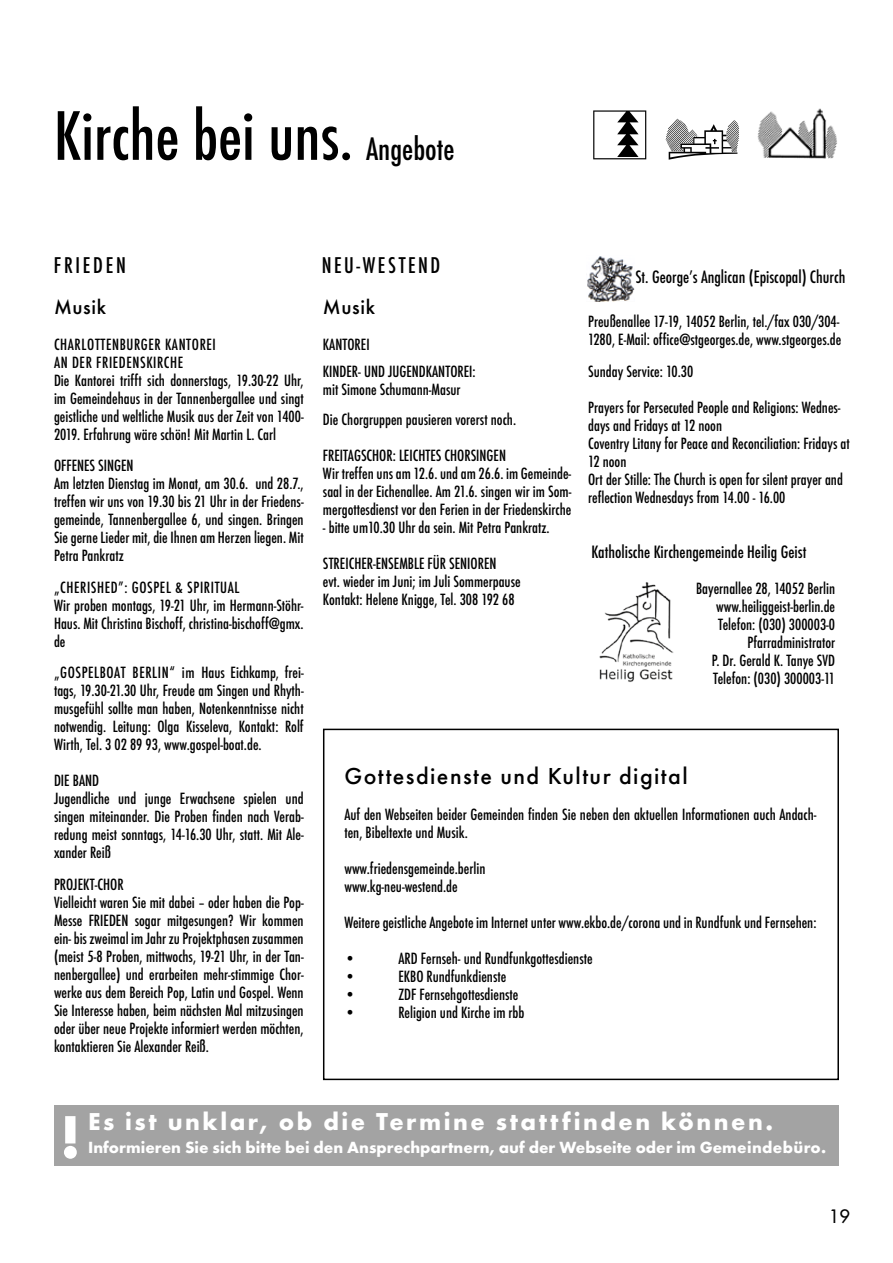
<style>
.page{position:relative;width:893px;height:1263px;background:#fff}
.page>*{position:absolute;margin:0;border:0;box-sizing:border-box;transform-origin:0 0}
.t1{font:500 condensed 64.5px "Futura";color:#000}
.t2{font:700 62.1px "Futura PT";color:#fff}
.t3{font:700 25.35px "Futura PT";letter-spacing:.1em;color:#fff}
.t4{font:500 24px "Futura PT";letter-spacing:.06em;color:#000}
.t5{font:500 condensed 21px "Futura";letter-spacing:.125em;color:#000}
.t6{font:500 21px "Futura PT";letter-spacing:.03em;color:#000}
.t7{font:18px "Futura";color:#000}
.t8{font:700 16.8px "Futura PT";color:#fff}
.t9{font:500 condensed 16.5px "Futura";color:#000}
.t10{font:500 condensed 15px/18px "Futura";color:#000}
.s1{font-size:30px}
</style>
<div class="page">
<img style="left:587px;top:256px;width:47px;height:46px">
<svg style="left:666px;top:119px;width:73px;height:41px"></svg>
<svg style="left:593px;top:110px;width:53px;height:49px"></svg>
<img style="left:757px;top:108px;width:80px;height:51px">
<div style="left:323px;top:729px;width:516px;height:351px;border:2px solid #000"></div>
<img style="left:599px;top:582px;width:74px;height:100px">
<div style="left:54px;top:1105px;width:785px;height:60px;background:#a3a3a3"></div>
<h1 class="t1" style="left:54px;top:95px;width:402px">Kirche bei uns. <span class="s1">Angebote</span></h1>
<h3 class="t5" style="left:54px;top:251px;width:73px">FRIEDEN</h3>
<h3 class="t5" style="left:322px;top:251px;width:120px">NEU-WESTEND</h3>
<p class="t9" style="left:636px;top:266px;width:211px">St. George’s Anglican (Episcopal) Church</p>
<h3 class="t6" style="left:54px;top:294px;width:54px">Musik</h3>
<p class="t10" style="left:54px;top:335px;width:251px">CHARLOTTENBURGER KANTOREI<br>AN DER FRIEDENSKIRCHE<br>Die Kantorei trifft sich donnerstags, 19.30-22 Uhr, im Gemeindehaus in der Tannenbergallee und singt geistliche und weltliche Musik aus der Zeit von 1400- 2019. Erfahrung wäre schön! Mit Martin L. Carl</p>
<p class="t10" style="left:54px;top:457px;width:251px">OFFENES SINGEN<br>Am letzten Dienstag im Monat, am 30.6. und 28.7., treffen wir uns von 19.30 bis 21 Uhr in der Friedens&shy;gemeinde, Tannenbergallee 6, und singen. Bringen Sie gerne Lieder mit, die Ihnen am Herzen liegen. Mit Petra Pankratz</p>
<p class="t10" style="left:54px;top:578px;width:251px">„CHERISHED”: GOSPEL &amp; SPIRITUAL<br>Wir proben montags, 19-21 Uhr, im Hermann-Stöhr-Haus. Mit Christina Bischoff, christina-bischoff@gmx. de</p>
<p class="t10" style="left:54px;top:664px;width:251px;text-align:justify">„GOSPELBOAT BERLIN“ im Haus Eichkamp, frei&shy;tags, 19.30-21.30 Uhr, Freude am Singen und Rhyth&shy;musgefühl sollte man haben, Notenkenntnisse nicht notwendig. Leitung: Olga Kisseleva, Kontakt: Rolf Wirth, Tel. 3 02 89 93, www.gospel-boat.de.</p>
<p class="t10" style="left:54px;top:772px;width:251px">DIE BAND<br>Jugendliche und junge Erwachsene spielen und singen miteinander. Die Proben finden nach Verab&shy;redung meist sonntags, 14-16.30 Uhr, statt. Mit Ale&shy;xander Reiß</p>
<p class="t10" style="left:54px;top:875px;width:251px">PROJEKT-CHOR<br>Vielleicht waren Sie mit dabei – oder haben die Pop-Messe FRIEDEN sogar mitgesungen? Wir kommen ein- bis zweimal im Jahr zu Projektphasen zusammen (meist 5-8 Proben, mittwochs, 19-21 Uhr, in der Tan&shy;nenbergallee) und erarbeiten mehr-stimmige Chor&shy;werke aus dem Bereich Pop, Latin und Gospel. Wenn Sie Interesse haben, beim nächsten Mal mitzusingen oder über neue Projekte informiert werden möchten, kontaktieren Sie Alexander Reiß.</p>
<h3 class="t6" style="left:323px;top:294px;width:54px">Musik</h3>
<p class="t10" style="left:323px;top:331px;width:154px;line-height:27px">KANTOREI<br>KINDER- UND JUGENDKANTOREI:</p>
<p class="t10" style="left:323px;top:374px;width:195px;line-height:30px">mit Simone Schumann-Masur<br>Die Chorgruppen pausieren vorerst noch.</p>
<p class="t10" style="left:323px;top:446px;width:250px">FREITAGSCHOR: LEICHTES CHORSINGEN<br>Wir treffen uns am 12.6. und am 26.6. im Gemeinde&shy;saal in der Eichenallee. Am 21.6. singen wir im Som&shy;mergottesdienst vor den Ferien in der Friedenskirche</p>
<p class="t10" style="left:323px;top:518px;width:228px">- bitte um10.30 Uhr da sein. Mit Petra Pankratz.</p>
<p class="t10" style="left:323px;top:554px;width:199px">STREICHER-ENSEMBLE FÜR SENIOREN<br>evt. wieder im Juni; im Juli Sommerpause<br>Kontakt: Helene Knigge, Tel. 308 192 68</p>
<p class="t10" style="left:588px;top:313px;width:255px">Preußenallee 17-19, 14052 Berlin, tel./fax 030/304-<br>1280, E-Mail: office@stgeorges.de, www.stgeorges.de</p>
<p class="t10" style="left:588px;top:362px;width:107px">Sunday Service: 10.30</p>
<p class="t10" style="left:588px;top:398px;width:263px">Prayers for Persecuted People and Religions: Wednes&shy;days and Fridays at 12 noon<br>Coventry Litany for Peace and Reconciliation: Fridays at 12 noon<br>Ort der Stille: The Church is open for silent prayer and reflection Wednesdays from 14.00 - 16.00</p>
<p class="t9" style="left:591px;top:541px;width:216px">Katholische Kirchengemeinde Heilig Geist</p>
<p class="t10" style="left:696px;top:580px;width:141px;text-align:right">Bayernallee 28, 14052 Berlin www.heiliggeist-berlin.de<br>Telefon: (030) 300003-0<br>Pfarradministrator<br>P. Dr. Gerald K. Tanye SVD<br>Telefon: (030) 300003-11</p>
<h3 class="t4" style="left:344px;top:762px;width:345px">Gottesdienste und Kultur digital</h3>
<p class="t10" style="left:344px;top:806px;width:473px">Auf den Webseiten beider Gemeinden finden Sie neben den aktuellen Informationen auch Andach&shy;ten, Bibeltexte und Musik.</p>
<p class="t10" style="left:344px;top:860px;width:142px">www.friedensgemeinde.berlin www.kg-neu-westend.de</p>
<p class="t10" style="left:344px;top:914px;width:474px">Weitere geistliche Angebote im Internet unter www.ekbo.de/corona und in Rundfunk und Fernsehen:</p>
<p class="t10" style="left:344px;top:950px;width:13px">•</p>
<p class="t10" style="left:398px;top:950px;width:196px">ARD Fernseh- und Rundfunkgottesdienste</p>
<p class="t10" style="left:344px;top:968px;width:13px">•</p>
<p class="t10" style="left:398px;top:968px;width:109px">EKBO Rundfunkdienste</p>
<p class="t10" style="left:344px;top:986px;width:13px">•</p>
<p class="t10" style="left:398px;top:986px;width:122px">ZDF Fernsehgottesdienste</p>
<p class="t10" style="left:344px;top:1004px;width:13px">•</p>
<p class="t10" style="left:398px;top:1004px;width:128px">Religion und Kirche im rbb</p>
<h2 class="t2" style="left:60px;top:1097px;width:23px">!</h2>
<h3 class="t3" style="left:88px;top:1105px;width:687px">Es ist unklar, ob die Termine stattfinden können.</h3>
<p class="t8" style="left:88px;top:1136px;width:740px">Informieren Sie sich bitte bei den Ansprechpartnern, auf der Webseite oder im Gemeindebüro.</p>
<p class="t7" style="left:829px;top:1205px;width:22px">19</p>
</div>
